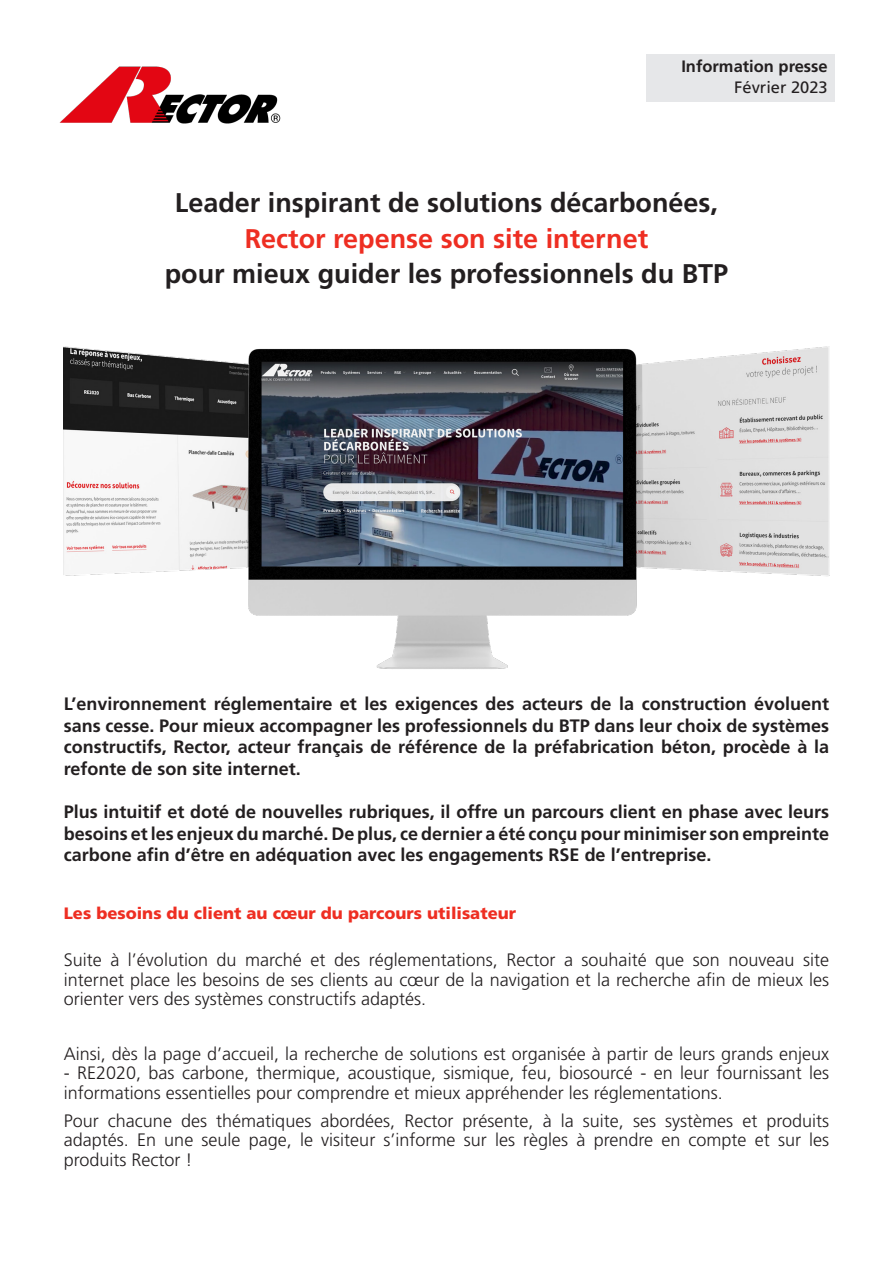
<style>
.page{position:relative;width:893px;height:1263px;background:#fff}
.page>*{position:absolute;margin:0;border:0;box-sizing:border-box;transform-origin:0 0}
.t1{font:700 27px "Frutiger";color:#231f20}
.t2{font:700 27px "Frutiger";color:#ee2e22}
.t3{font:300 18px/19.5px "Frutiger";color:#231f20;text-align:justify}
.t4{font:700 18px/21.6px "Frutiger";color:#231f20;text-align:justify}
.t5{font:900 16.5px "Frutiger";color:#ee2e22}
.t6{font:700 16.5px "Frutiger";color:#231f20}
.t7{font:16.5px "Frutiger";color:#231f20}
</style>
<div class="page">
<div style="left:646px;top:54px;width:189px;height:47px;background:#e6e7e9"></div>
<img style="left:59px;top:66px;width:222px;height:58px">
<img style="left:64px;top:346px;width:765px;height:323px">
<p class="t6" style="left:681px;top:56px;width:148px">Information presse</p>
<p class="t7" style="left:734px;top:78px;width:95px">Février 2023</p>
<p class="t1" style="left:175px;top:187px;width:545px">Leader inspirant de solutions décarbonées,</p>
<p class="t2" style="left:245px;top:222px;width:405px">Rector repense son site internet</p>
<p class="t1" style="left:165px;top:258px;width:565px">pour mieux guider les professionnels du BTP</p>
<p class="t4" style="left:64px;top:693px;width:767px">L’environnement réglementaire et les exigences des acteurs de la construction évoluent sans cesse. Pour mieux accompagner les professionnels du BTP dans leur choix de systèmes constructifs, Rector, acteur français de référence de la préfabrication béton, procède à la refonte de son site internet.</p>
<p class="t4" style="left:64px;top:801px;width:767px">Plus intuitif et doté de nouvelles rubriques, il offre un parcours client en phase avec leurs besoins et les enjeux du marché. De plus, ce dernier a été conçu pour minimiser son empreinte carbone afin d’être en adéquation avec les engagements RSE de l’entreprise.</p>
<p class="t5" style="left:64px;top:903px;width:454px">Les besoins du client au cœur du parcours utilisateur</p>
<p class="t3" style="left:64px;top:950px;width:767px">Suite à l’évolution du marché et des réglementations, Rector a souhaité que son nouveau site internet place les besoins de ses clients au cœur de la navigation et la recherche afin de mieux les orienter vers des systèmes constructifs adaptés.</p>
<p class="t3" style="left:64px;top:1044px;width:767px">Ainsi, dès la page d’accueil, la recherche de solutions est organisée à partir de leurs grands enjeux</p>
<p class="t3" style="left:64px;top:1063px;width:767px">- RE2020, bas carbone, thermique, acoustique, sismique, feu, biosourcé - en leur fournissant les informations essentielles pour comprendre et mieux appréhender les réglementations.</p>
<p class="t3" style="left:64px;top:1111px;width:767px">Pour chacune des thématiques abordées, Rector présente, à la suite, ses systèmes et produits adaptés. En une seule page, le visiteur s’informe sur les règles à prendre en compte et sur les produits Rector !</p>
</div>
